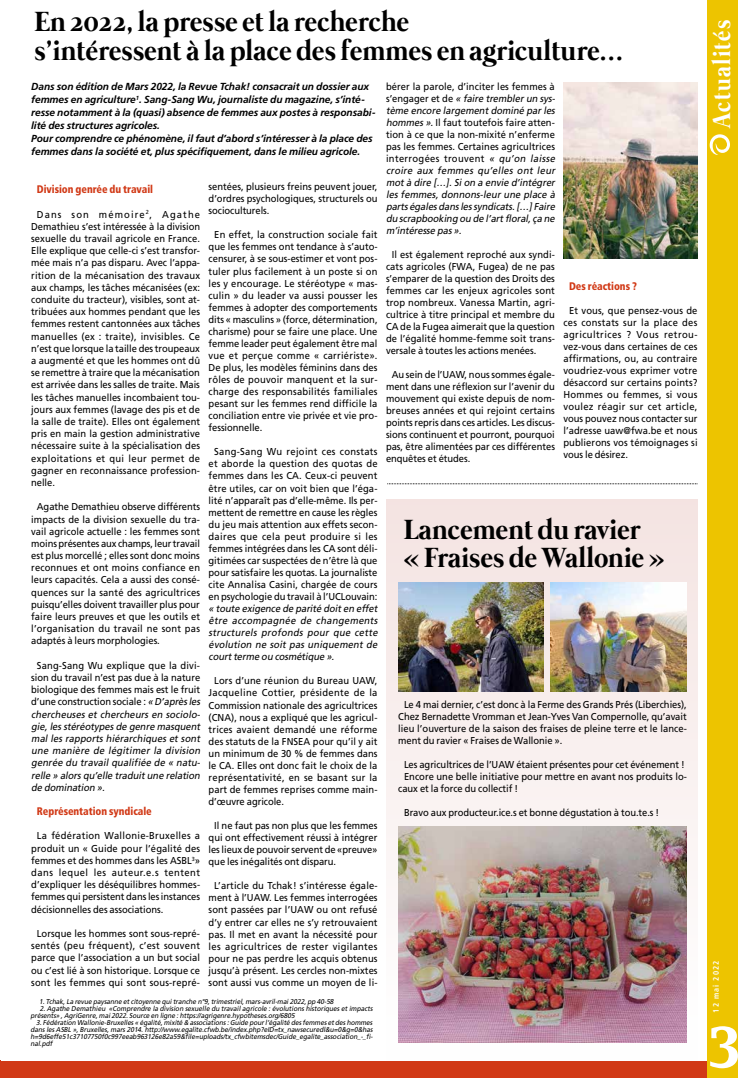
<style>
.page{position:relative;width:738px;height:1078px;background:#fff}
.page>*{position:absolute;margin:0;border:0;box-sizing:border-box;transform-origin:0 0}
.t1{font:700 58.5px "Lino Letter Std";color:#fff}
.t2{font:700 28.5px/28.5px "Mermaid";letter-spacing:.005em;color:#000;scale:.95 1}
.t3{font:700 25px "Mermaid";letter-spacing:.055em;color:#fff;scale:.9 1}
.t4{font:900 condensed 11px "Frutiger LT Std";letter-spacing:-.005em;color:#d13916;scale:.94 1}
.t5{font:italic 700 10.2px/13px "Frutiger LT Std";letter-spacing:-.005em;color:#000}
.t6{font:10px/12px "Frutiger LT Std";color:#000;text-align:justify;scale:.94 1}
.t7{font:italic 10px/12px "Frutiger LT Std";color:#000;scale:.94 1}
.t8{font:700 condensed 8px "Frutiger LT Std";letter-spacing:.145em;color:#fff}
.t9{font:italic 7px "Frutiger LT Std";color:#000;scale:.94 1}
.s1{font-style:normal}
</style>
<div class="page">
<div style="left:386px;top:499px;width:311px;height:561px;background:linear-gradient(to bottom,#f3e4e0,#f5f1f3)"></div>
<svg style="left:0;top:1060px;width:1px;height:17px"></svg>
<div style="left:1px;top:1060px;width:705px;height:17px;background:#d13916"></div>
<div style="left:706px;top:0;width:31px;height:1077px;background:#edc400"></div>
<svg style="left:709px;top:134px;width:20px;height:21px"></svg>
<img style="left:398px;top:582px;width:145px;height:109px">
<img style="left:549px;top:582px;width:137px;height:109px">
<img style="left:398px;top:826px;width:288px;height:216px">
<svg style="left:387px;top:483px;width:310px;height:1px"></svg>
<img style="left:563px;top:82px;width:134px;height:176px">
<h2 class="t2" style="left:34px;top:10px;width:620px">En 2022, la presse et la recherche<br>s’intéressent à la place des femmes en agriculture…</h2>
<p class="t5" style="left:31px;top:80px;width:346px">Dans son édition de Mars 2022, la Revue Tchak! consacrait un dossier aux femmes en agriculture<sup>1</sup>. Sang-Sang Wu, journaliste du magazine, s’inté&shy;resse notamment à la (quasi) absence de femmes aux postes à responsabi&shy;lité des structures agricoles.<br>Pour comprendre ce phénomène, il faut d’abord s’intéresser à la place des femmes dans la société et, plus spécifiquement, dans le milieu agricole.</p>
<p class="t4" style="left:37px;top:183px;width:125px">Division genrée du travail</p>
<p class="t6" style="left:31px;top:208px;width:181px;text-indent:6px">Dans son mémoire<sup>2</sup>, Agathe Demathieu s’est intéressée à la division sexuelle du travail agricole en France.<br>Elle explique que celle-ci s’est transfor&shy;mée mais n’a pas disparu. Avec l’appa&shy;rition de la mécanisation des travaux aux champs, les tâches mécanisées (ex: conduite du tracteur), visibles, sont at&shy;tribuées aux hommes pendant que les femmes restent cantonnées aux tâches manuelles (ex : traite), invisibles. Ce n’est que lorsque la taille des troupeaux a augmenté et que les hommes ont dû se remettre à traire que la mécanisation est arrivée dans les salles de traite. Mais les tâches manuelles incombaient tou&shy;jours aux femmes (lavage des pis et de la salle de traite). Elles ont également pris en main la gestion administrative nécessaire suite à la spécialisation des exploitations et qui leur permet de gagner en reconnaissance profession&shy;nelle.</p>
<p class="t6" style="left:31px;top:500px;width:181px;text-indent:6px">Agathe Demathieu observe différents impacts de la division sexuelle du tra&shy;vail agricole actuelle : les femmes sont moins présentes aux champs, leur travail est plus morcellé ; elles sont donc moins reconnues et ont moins confiance en leurs capacités. Cela a aussi des consé&shy;quences sur la santé des agricultrices puisqu’elles doivent travailler plus pour faire leurs preuves et que les outils et l’organisation du travail ne sont pas adaptés à leurs morphologies.</p>
<p class="t7" style="left:31px;top:659px;width:183px;text-indent:6px"><span class="s1">Sang-Sang Wu explique que la divi&shy;sion du travail n’est pas due à la nature biologique des femmes mais est le fruit d’une construction sociale :</span> « D’aprèsles chercheuses et chercheurs en sociolo&shy;gie,lesstéréotypesde genre masquent mal les rapports hiérarchiques et sont une manière de légitimer la division genrée du travail qualifiée de « natu&shy;relle » alorsqu’elle traduitune relation de domination ».</p>
<p class="t4" style="left:37px;top:804px;width:124px">Représentation syndicale</p>
<p class="t6" style="left:31px;top:829px;width:181px;text-indent:6px">La fédération Wallonie-Bruxelles a produit un « Guide pour l’égalité des femmes et des hommes dans les ASBL<sup>3</sup>» dans lequel les auteur.e.s tentent d’expliquer les déséquilibres hommes&shy;femmes qui persistent dans les instances décisionnelles des associations.</p>
<p class="t6" style="left:31px;top:927px;width:181px;text-align:center">Lorsque les hommes sont sous-repré&shy;sentés (peu fréquent), c’est souvent parce que l’association a un but social ou c’est lié à son historique. Lorsque ce sont les femmes qui sont sous-repré-</p>
<p class="t7" style="left:386px;top:80px;width:183px"><span class="s1">bérer la parole, d’inciter les femmes à s ’ e n g a g e r et d e</span> « faire tremblerun sys&shy;tème encore largementdominé parles hommes».<span class="s1">Il faut toutefois faire atten&shy;tion à ce que la non-mixité n’enferme pas les femmes. Certaines agricultrices interrogées trouvent</span> « qu’on laisse croire aux femmes qu’elles ont leur motà dire […].Sion a envie d’intégrer les femmes, donnons-leur une place à partségalesdanslessyndicats.[…]Faire du scrapbooking ou de l’artfloral,ça ne m’intéresse pas».</p>
<p class="t6" style="left:386px;top:248px;width:181px;text-indent:6px">Il est également reproché aux syndi&shy;cats agricoles (FWA, Fugea) de ne pas s’emparer de la question des Droits des femmes car les enjeux agricoles sont trop nombreux. Vanessa Martin, agri&shy;cultrice à titre principal et membre du CA de la Fugea aimerait que la question de l’égalité homme-femme soit trans&shy;versale à toutes les actions menées.</p>
<p class="t6" style="left:386px;top:368px;width:181px;text-indent:6px">Au sein de l’UAW, nous sommes égale&shy;ment dans une réflexion sur l’avenir du mouvement qui existe depuis de nom&shy;breuses années et qui rejoint certains points repris dans ces articles. Les discus&shy;sions continuent et pourront, pourquoi pas, être alimentées par ces différentes enquêtes et études.</p>
<p class="t6" style="left:208px;top:181px;width:181px">sentées, plusieurs freins peuvent jouer, d’ordres psychologiques, structurels ou socioculturels.</p>
<p class="t6" style="left:208px;top:229px;width:181px;text-indent:6px">En effet, la construction sociale fait que les femmes ont tendance à s’auto&shy;censurer, à se sous-estimer et vont pos&shy;tuler plus facilement à un poste si on les y encourage. Le stéréotype « mas&shy;culin » du leader va aussi pousser les femmes à adopter des comportements dits « masculins » (force, détermination, charisme) pour se faire une place. Une femme leader peut également être mal vue et perçue comme « carriériste».<br>De plus, les modèles féminins dans des rôles de pouvoir manquent et la sur&shy;charge des responsabilités familiales pesant sur les femmes rend difficile la conciliation entre vie privée et vie pro&shy;fessionnelle.</p>
<p class="t6" style="left:208px;top:446px;width:181px;text-align:center">Sang-Sang Wu rejoint ces constats et aborde la question des quotas de femmes dans les CA. Ceux-ci peuvent être utiles, car on voit bien que l’éga&shy;lité n’apparaît pas d’elle-même. Ils per&shy;mettent de remettre en cause les règles du jeu mais attention aux effets secon&shy;daires que cela peut produire si les femmes intégrées dans les CA sont déli&shy;gitimées car suspectées de n’être là que pour satisfaire les quotas. La journaliste cite Annalisa Casini, chargée de cours en psychologie du travail à l’UCLouvain:</p>
<p class="t7" style="left:208px;top:602px;width:183px;text-align:justify">« toute exigence de parité doiten effet être accompagnée de changements structurels profonds pour que cette évolution ne soit pas uniquement de courtterme ou cosmétique ».</p>
<p class="t6" style="left:208px;top:674px;width:181px;text-indent:6px">Lors d’une réunion du Bureau UAW, Jacqueline Cottier, présidente de la Commission nationale des agricultrices (CNA), nous a expliqué que les agricul&shy;trices avaient demandé une réforme des statuts de la FNSEA pour qu’il y ait un minimum de 30 % de femmes dans le CA. Elles ont donc fait le choix de la représentativité, en se basant sur la part de femmes reprises comme main&shy;d’œuvre agricole.</p>
<p class="t6" style="left:208px;top:819px;width:181px;text-indent:6px">Il ne faut pas non plus que les femmes qui ont effectivement réussi à intégrer les lieux de pouvoir servent de «preuve» que les inégalités ont disparu.</p>
<p class="t6" style="left:208px;top:879px;width:181px;text-align:center">L’article du Tchak! s’intéresse égale&shy;ment à l’UAW. Les femmes interrogées sont passées par l’UAW ou ont refusé d’y entrer car elles ne s’y retrouvaient pas. Il met en avant la nécessité pour les agricultrices de rester vigilantes pour ne pas perdre les acquis obtenus jusqu’à présent. Les cercles non-mixtes sont aussi vus comme un moyen de li-</p>
<p class="t4" style="left:568px;top:279px;width:74px">Des réactions ?</p>
<p class="t6" style="left:563px;top:304px;width:144px;text-indent:6px">Et vous, que pensez-vous de ces constats sur la place des agricultrices ? Vous retrou&shy;vez-vous dans certaines de ces affirmations, ou, au contraire voudriez-vous exprimer votre désaccord sur certains points?<br>Hommes ou femmes, si vous voulez réagir sur cet article, vous pouvez nous contacter sur l’adresse uaw@fwa.be et nous publierons vos témoignages si vous le désirez.</p>
<h2 class="t2" style="left:403px;top:517px;width:275px">Lancement du ravier<br>« Fraises de Wallonie »</h2>
<p class="t6" style="left:398px;top:698px;width:308px;text-indent:6px">Le 4 mai dernier, c’est donc à la Ferme des Grands Prés (Liberchies), Chez Bernadette Vromman et Jean-Yves Van Compernolle, qu’avait lieu l’ouverture de la saison des fraises de pleine terre et le lance&shy;ment du ravier « Fraises de Wallonie ».</p>
<p class="t6" style="left:403px;top:758px;width:300px">Les agricultrices de l’UAW étaient présentes pour cet événement !</p>
<p class="t6" style="left:403px;top:770px;width:302px">Encore une belle initiative pour mettre en avant nos produits lo-</p>
<p class="t6" style="left:398px;top:782px;width:129px">caux et la force du collectif !</p>
<p class="t6" style="left:403px;top:806px;width:273px">Bravo aux producteur.ice.s et bonne dégustation à tou.te.s !</p>
<p class="t9" style="left:39px;top:996px;width:316px">1.Tchak,La revue paysanne etcitoyenne quitranche n°9,trimestriel,mars-avril-mai2022,pp 40-58</p>
<p class="t9" style="left:40px;top:1003px;width:357px">2.Agathe Demathieu «Comprendre la division sexuelle du travailagricole :évolutionshistoriquesetimpacts</p>
<p class="t9" style="left:31px;top:1010px;width:284px">présents» ,AgriGenre,mai2022.Source en ligne :https://agrigenre.hypotheses.org/6805</p>
<p class="t9" style="left:36px;top:1017px;width:360px">3.Fédération Wallonie-Bruxelles« égalité,mixité &amp; associations:Guide pourl’égalité desfemmesetdeshommes</p>
<p class="t9" style="left:31px;top:1024px;width:366px">danslesASBL »,Bruxelles,mars2014.http://www.egalite.cfwb.be/index.php?eID=tx_nawsecuredl&amp;u=0&amp;g=0&amp;has</p>
<p class="t9" style="left:31px;top:1031px;width:367px">h=9d6effe51c37107750f0c997eeab963126e82a59&amp;file=uploads/tx_cfwbitemsdec/Guide_egalite_association_-_fi-</p>
<p class="t9" style="left:31px;top:1038px;width:26px">nal.pdf</p>
<h3 class="t3" style="left:707px;top:128px;width:122px;rotate:-90deg">Actualités</h3>
<p class="t8" style="left:711px;top:1012px;width:54px;rotate:-90deg">12 mai 2022</p>
<h1 class="t1" style="left:706px;top:1010px;width:36px">3</h1>
</div>
